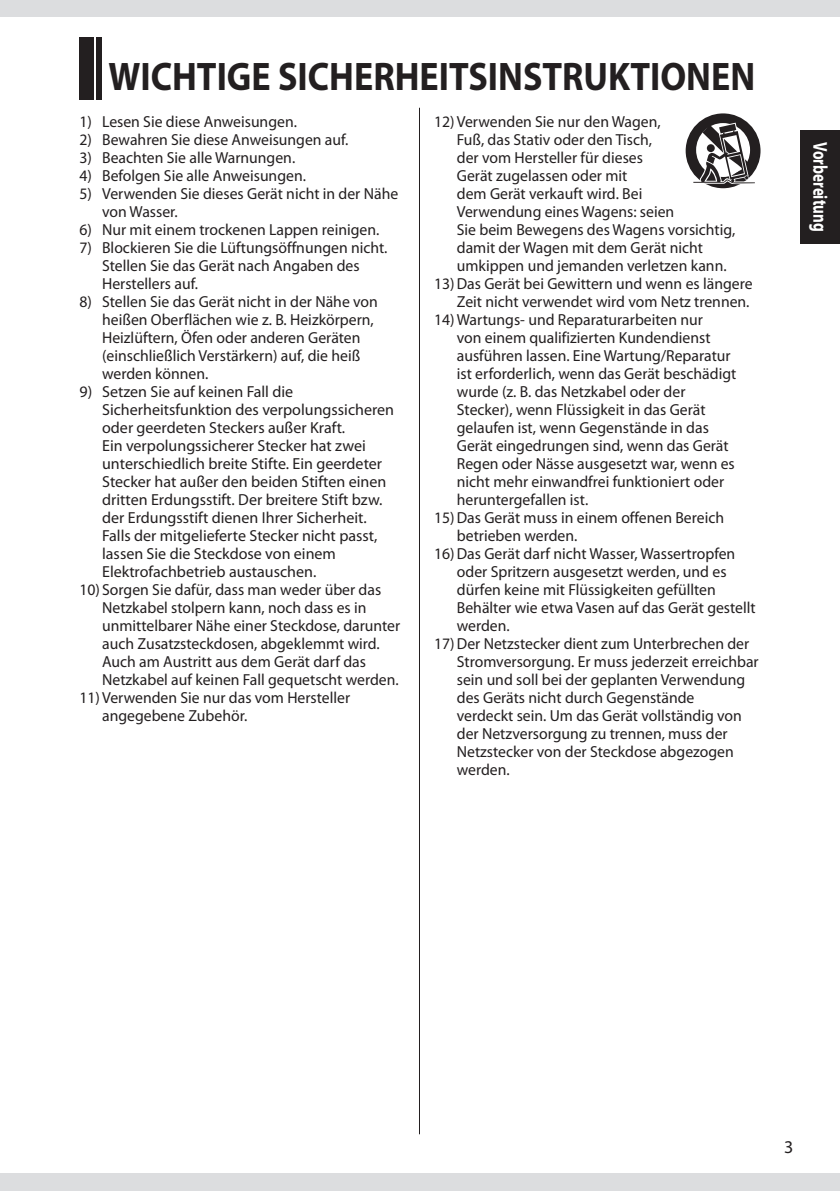
<style>
.page{position:relative;width:840px;height:1191px;background:#fff}
.page>*{position:absolute;margin:0;border:0;box-sizing:border-box;transform-origin:0 0}
.t1{font:700 40px "Myriad Pro";color:#231f20;scale:.9 1}
.t2{font:700 20px "Myriad Pro";color:#fff;scale:.75 1}
.t3{font:18px "Myriad Pro";color:#231f20}
.t4{font:16px/18px "Myriad Pro";color:#231f20}
</style>
<div class="page">
<div style="left:0;top:0;width:839px;height:17px;background:#dcdddf"></div>
<div style="left:0;top:1174px;width:839px;height:17px;background:#dcdddf"></div>
<div style="left:799px;top:130px;width:40px;height:113px;background:#231f20"></div>
<div style="left:79px;top:37px;width:15px;height:63px;background:#231f20"></div>
<div style="left:96px;top:37px;width:5px;height:63px;background:#231f20"></div>
<hr style="left:419px;top:108px;width:1px;height:1026px;background:#231f20">
<div style="left:685px;top:113px;width:75px;height:75px;background:#231f20;border-radius:50%"></div>
<svg style="left:693px;top:123px;width:61px;height:61px"></svg>
<h1 class="t1" style="left:108px;top:54px;width:719px">WICHTIGE SICHERHEITSINSTRUKTIONEN</h1>
<p class="t4" style="left:79px;top:113px;width:219px">1) Lesen Sie diese Anweisungen.</p>
<p class="t4" style="left:79px;top:131px;width:270px">2) Bewahren Sie diese Anweisungen auf.</p>
<p class="t4" style="left:79px;top:149px;width:217px">3) Beachten Sie alle Warnungen.</p>
<p class="t4" style="left:79px;top:167px;width:228px">4) Befolgen Sie alle Anweisungen.</p>
<p class="t4" style="left:102px;top:185px;width:297px;text-indent:-23px">5) Verwenden Sie dieses Gerät nicht in der Nähe von Wasser.</p>
<p class="t4" style="left:79px;top:221px;width:301px">6) Nur mit einem trockenen Lappen reinigen.</p>
<p class="t4" style="left:102px;top:239px;width:287px;text-indent:-23px">7) Blockieren Sie die Lüftungsöffnungen nicht.<br>Stellen Sie das Gerät nach Angaben des<br>Herstellers auf.</p>
<p class="t4" style="left:102px;top:293px;width:277px;text-indent:-23px">8) Stellen Sie das Gerät nicht in der Nähe von heißen Oberflächen wie z. B. Heizkörpern, Heizlüftern, Öfen oder anderen Geräten (einschließlich Verstärkern) auf, die heiß werden können.</p>
<p class="t4" style="left:102px;top:383px;width:293px;text-indent:-23px">9) Setzen Sie auf keinen Fall die Sicherheitsfunktion des verpolungssicheren oder geerdeten Steckers außer Kraft.<br>Ein verpolungssicherer Stecker hat zwei unterschiedlich breite Stifte. Ein geerdeter Stecker hat außer den beiden Stiften einen dritten Erdungsstift. Der breitere Stift bzw. der Erdungsstift dienen Ihrer Sicherheit.<br>Falls der mitgelieferte Stecker nicht passt, lassen Sie die Steckdose von einem Elektrofachbetrieb austauschen.</p>
<p class="t4" style="left:79px;top:581px;width:303px">10) Sorgen Sie dafür, dass man weder über das</p>
<p class="t4" style="left:102px;top:599px;width:266px">Netzkabel stolpern kann, noch dass es in</p>
<p class="t4" style="left:102px;top:617px;width:299px">unmittelbarer Nähe einer Steckdose, darunter</p>
<p class="t4" style="left:102px;top:635px;width:279px">auch Zusatzsteckdosen, abgeklemmt wird.</p>
<p class="t4" style="left:102px;top:653px;width:265px">Auch am Austritt aus dem Gerät darf das</p>
<p class="t4" style="left:102px;top:671px;width:298px">Netzkabel auf keinen Fall gequetscht werden.</p>
<p class="t4" style="left:79px;top:689px;width:272px">11)Verwenden Sie nur das vom Hersteller</p>
<p class="t4" style="left:102px;top:707px;width:146px">angegebene Zubehör.</p>
<p class="t4" style="left:434px;top:113px;width:228px">12)Verwenden Sie nur den Wagen,</p>
<p class="t4" style="left:456px;top:131px;width:197px">Fuß, das Stativ oder den Tisch,</p>
<p class="t4" style="left:456px;top:149px;width:187px">der vom Hersteller für dieses</p>
<p class="t4" style="left:456px;top:167px;width:172px">Gerät zugelassen oder mit</p>
<p class="t4" style="left:456px;top:185px;width:187px">dem Gerät verkauft wird. Bei</p>
<p class="t4" style="left:456px;top:203px;width:219px">Verwendung eines Wagens: seien</p>
<p class="t4" style="left:456px;top:221px;width:280px">Sie beim Bewegens des Wagens vorsichtig,</p>
<p class="t4" style="left:456px;top:239px;width:247px">damit der Wagen mit dem Gerät nicht</p>
<p class="t4" style="left:456px;top:257px;width:271px">umkippen und jemanden verletzen kann.</p>
<p class="t4" style="left:434px;top:275px;width:320px">13)Das Gerät bei Gewittern und wenn es längere</p>
<p class="t4" style="left:456px;top:293px;width:294px">Zeit nicht verwendet wird vom Netz trennen.</p>
<p class="t4" style="left:434px;top:311px;width:270px">14)Wartungs- und Reparaturarbeiten nur</p>
<p class="t4" style="left:456px;top:329px;width:255px">von einem qualifizierten Kundendienst</p>
<p class="t4" style="left:456px;top:347px;width:275px">ausführen lassen. Eine Wartung/Reparatur</p>
<p class="t4" style="left:456px;top:365px;width:281px">ist erforderlich, wenn das Gerät beschädigt</p>
<p class="t4" style="left:456px;top:383px;width:230px">wurde (z. B. das Netzkabel oder der</p>
<p class="t4" style="left:456px;top:401px;width:250px">Stecker), wenn Flüssigkeit in das Gerät</p>
<p class="t4" style="left:456px;top:419px;width:253px">gelaufen ist, wenn Gegenstände in das</p>
<p class="t4" style="left:456px;top:437px;width:273px">Gerät eingedrungen sind, wenn das Gerät</p>
<p class="t4" style="left:456px;top:455px;width:279px">Regen oder Nässe ausgesetzt war, wenn es</p>
<p class="t4" style="left:456px;top:473px;width:269px">nicht mehr einwandfrei funktioniert oder</p>
<p class="t4" style="left:456px;top:491px;width:133px">heruntergefallen ist.</p>
<p class="t4" style="left:434px;top:509px;width:291px">15)Das Gerät muss in einem offenen Bereich</p>
<p class="t4" style="left:456px;top:527px;width:122px">betrieben werden.</p>
<p class="t4" style="left:434px;top:545px;width:302px">16)Das Gerät darf nicht Wasser, Wassertropfen</p>
<p class="t4" style="left:456px;top:563px;width:271px">oder Spritzern ausgesetzt werden, und es</p>
<p class="t4" style="left:456px;top:581px;width:260px">dürfen keine mit Flüssigkeiten gefüllten</p>
<p class="t4" style="left:456px;top:599px;width:300px">Behälter wie etwa Vasen auf das Gerät gestellt</p>
<p class="t4" style="left:456px;top:617px;width:54px">werden.</p>
<p class="t4" style="left:434px;top:635px;width:316px">17)Der Netzstecker dient zum Unterbrechen der</p>
<p class="t4" style="left:456px;top:653px;width:303px">Stromversorgung. Er muss jederzeit erreichbar</p>
<p class="t4" style="left:456px;top:671px;width:290px">sein und soll bei der geplanten Verwendung</p>
<p class="t4" style="left:456px;top:689px;width:239px">des Geräts nicht durch Gegenstände</p>
<p class="t4" style="left:456px;top:707px;width:286px">verdeckt sein. Um das Gerät vollständig von</p>
<p class="t4" style="left:456px;top:725px;width:272px">der Netzversorgung zu trennen, muss der</p>
<p class="t4" style="left:456px;top:743px;width:278px">Netzstecker von der Steckdose abgezogen</p>
<p class="t4" style="left:456px;top:761px;width:54px">werden.</p>
<p class="t2" style="left:830px;top:142px;width:121px;rotate:90deg">Vorbereitung</p>
<p class="t3" style="left:783px;top:1137px;width:11px">3</p>
</div>
